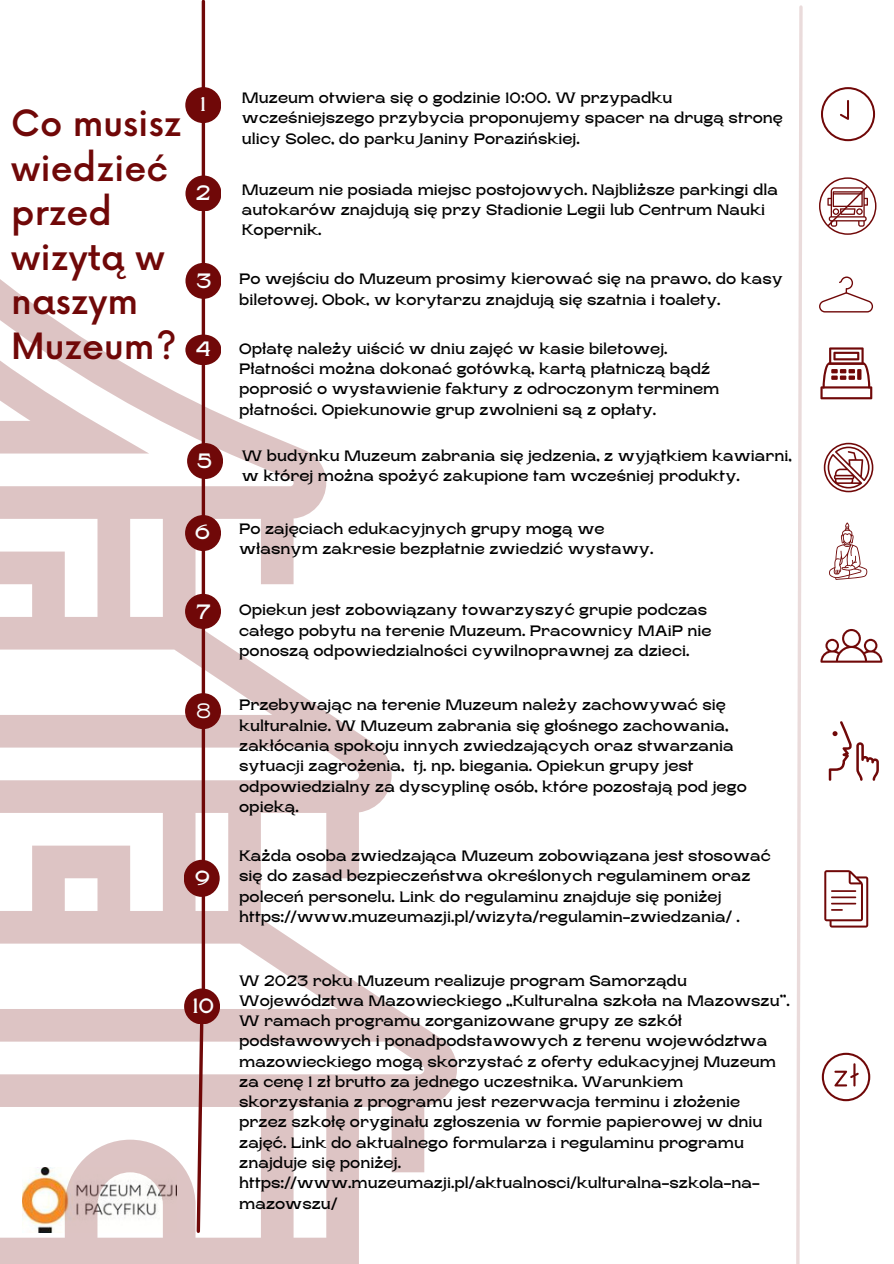
<style>
.page{position:relative;width:894px;height:1264px;background:#fff}
.page>*{position:absolute;margin:0;border:0;box-sizing:border-box;transform-origin:0 0}
.t1{font:500 35.25px/44.5px "Now";color:#700808}
.t2{font:700 20.7px "Rasputin";color:#fafeff}
.t3{font:20.7px "Rasputin";color:#fafeff}
.t4{font:700 19.8px "Rasputin";color:#fafeff}
.t5{font:700 15px/20.2px "Rasputin";color:#000}
</style>
<div class="page">
<hr style="left:202px;top:1px;width:3px;height:617px;background:#700808">
<svg style="left:0;top:253px;width:457px;height:1010px"></svg>
<svg style="left:0;top:323px;width:149px;height:130px"></svg>
<div style="left:185px;top:87px;width:36px;height:36px;background:#700808;border-radius:50%"></div>
<div style="left:185px;top:175px;width:36px;height:36px;background:#700808;border-radius:50%"></div>
<div style="left:185px;top:263px;width:36px;height:36px;background:#700808;border-radius:50%"></div>
<div style="left:185px;top:334px;width:36px;height:31px;background:#700808;border-radius:50%"></div>
<div style="left:187px;top:443px;width:36px;height:36px;background:#700808;border-radius:50%"></div>
<div style="left:185px;top:515px;width:36px;height:36px;background:#700808;border-radius:50%"></div>
<hr style="left:202px;top:603px;width:3px;height:414px;background:#700808">
<div style="left:185px;top:594px;width:36px;height:35px;background:#700808;border-radius:50%"></div>
<div style="left:185px;top:693px;width:36px;height:36px;background:#700808;border-radius:50%"></div>
<div style="left:184px;top:859px;width:36px;height:37px;background:#700808;border-radius:50%"></div>
<div style="left:184px;top:988px;width:36px;height:36px;background:#700808;border-radius:50%"></div>
<svg style="left:195px;top:1023px;width:10px;height:211px"></svg>
<svg style="left:823px;top:443px;width:50px;height:49px"></svg>
<svg style="left:820px;top:629px;width:62px;height:33px"></svg>
<svg style="left:796px;top:5px;width:7px;height:1258px"></svg>
<svg style="left:819px;top:177px;width:57px;height:58px"></svg>
<svg style="left:819px;top:276px;width:53px;height:36px"></svg>
<svg style="left:824px;top:870px;width:44px;height:57px"></svg>
<svg style="left:828px;top:721px;width:50px;height:59px"></svg>
<svg style="left:821px;top:1052px;width:49px;height:49px"></svg>
<svg style="left:821px;top:87px;width:53px;height:54px"></svg>
<svg style="left:820px;top:347px;width:52px;height:52px"></svg>
<svg style="left:856px;top:369px;width:5px;height:11px"></svg>
<svg style="left:829px;top:522px;width:38px;height:58px"></svg>
<h1 class="t1" style="left:11px;top:103px;width:171px">Co musisz wiedzieć przed wizytą w naszym<br>Muzeum?</h1>
<h3 class="t4" style="left:200px;top:93px;width:7px">1</h3>
<h2 class="t2" style="left:196px;top:181px;width:16px">2</h2>
<h2 class="t2" style="left:196px;top:269px;width:17px">3</h2>
<h2 class="t2" style="left:196px;top:338px;width:17px">4</h2>
<h2 class="t2" style="left:197px;top:449px;width:17px">5</h2>
<h2 class="t2" style="left:195px;top:520px;width:17px">6</h2>
<h2 class="t2" style="left:196px;top:600px;width:16px">7</h2>
<h2 class="t3" style="left:196px;top:699px;width:17px">8</h2>
<h2 class="t2" style="left:195px;top:866px;width:17px">9</h2>
<h2 class="t2" style="left:192px;top:994px;width:24px">10</h2>
<p class="t5" style="left:242px;top:88px;width:542px">Muzeum otwiera się o godzinie 10:00. W przypadku wcześniejszego przybycia proponujemy spacer na drugą stronę ulicy Solec, do parku Janiny Porazińskiej.</p>
<p class="t5" style="left:242px;top:180px;width:537px">Muzeum nie posiada miejsc postojowych. Najbliższe parkingi dla autokarów znajdują się przy Stadionie Legii lub Centrum Nauki<br>Kopernik.</p>
<p class="t5" style="left:239px;top:269px;width:545px">Po wejściu do Muzeum prosimy kierować się na prawo, do kasy biletowej. Obok, w korytarzu znajdują się szatnia i toalety.</p>
<p class="t5" style="left:239px;top:339px;width:481px">Opłatę należy uiścić w dniu zajęć w kasie biletowej.<br>Płatności można dokonać gotówką, kartą płatniczą bądź poprosić o wystawienie faktury z odroczonym terminem płatności. Opiekunowie grup zwolnieni są z opłaty.</p>
<p class="t5" style="left:242px;top:446px;width:551px">W budynku Muzeum zabrania się jedzenia, z wyjątkiem kawiarni, w której można spożyć zakupione tam wcześniej produkty.</p>
<p class="t5" style="left:239px;top:519px;width:415px">Po zajęciach edukacyjnych grupy mogą we własnym zakresie bezpłatnie zwiedzić wystawy.</p>
<p class="t5" style="left:239px;top:600px;width:474px">Opiekun jest zobowiązany towarzyszyć grupie podczas całego pobytu na terenie Muzeum. Pracownicy MAiP nie ponoszą odpowiedzialności cywilnoprawnej za dzieci.</p>
<p class="t5" style="left:239px;top:695px;width:509px">Przebywając na terenie Muzeum należy zachowywać się kulturalnie. W Muzeum zabrania się głośnego zachowania, zakłócania spokoju innych zwiedzających oraz stwarzania sytuacji zagrożenia, tj. np. biegania. Opiekun grupy jest odpowiedzialny za dyscyplinę osób, które pozostają pod jego opieką.</p>
<p class="t5" style="left:239px;top:846px;width:533px">Każda osoba zwiedzająca Muzeum zobowiązana jest stosować się do zasad bezpieczeństwa określonych regulaminem oraz poleceń personelu. Link do regulaminu znajduje się poniżej https://www.muzeumazji.pl/wizyta/regulamin-zwiedzania/ .</p>
<p class="t5" style="left:239px;top:970px;width:552px">W 2023 roku Muzeum realizuje program Samorządu Województwa Mazowieckiego „Kulturalna szkoła na Mazowszu”.<br>W ramach programu zorganizowane grupy ze szkół podstawowych i ponadpodstawowych z terenu województwa mazowieckiego mogą skorzystać z oferty edukacyjnej Muzeum za cenę 1 zł brutto za jednego uczestnika. Warunkiem skorzystania z programu jest rezerwacja terminu i złożenie przez szkołę oryginału zgłoszenia w formie papierowej w dniu zajęć. Link do aktualnego formularza i regulaminu programu znajduje się poniżej. https://www.muzeumazji.pl/aktualnosci/kulturalna-szkola-na&shy;mazowszu/</p>
</div>
